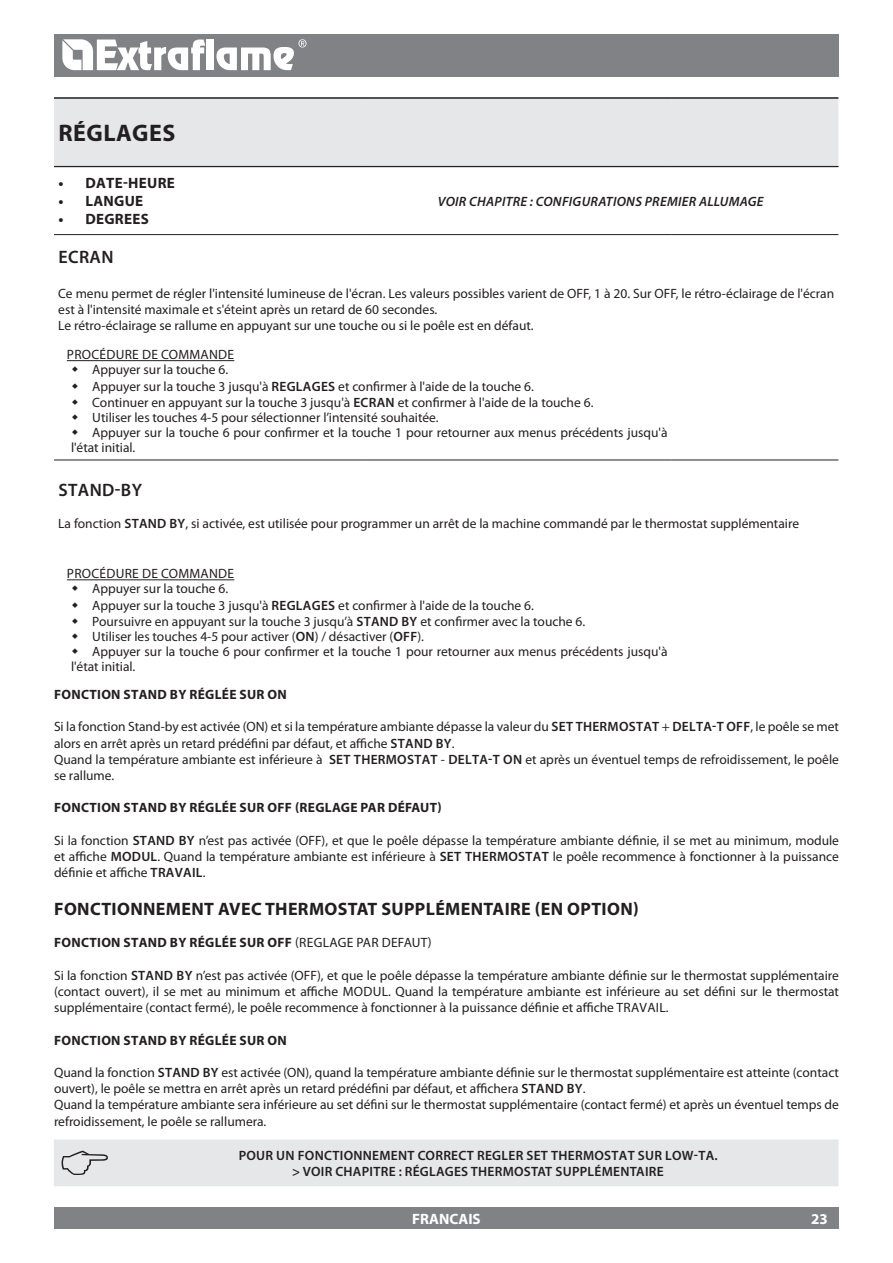
<style>
.page{position:relative;width:893px;height:1263px;background:#fff}
.page>*{position:absolute;margin:0;border:0;box-sizing:border-box;transform-origin:0 0}
.t1{font:700 24px "Myriad Pro";letter-spacing:.02em;color:#231f20}
.t2{font:700 18px "Myriad Pro";letter-spacing:.02em;color:#231f20}
.t3{font:600 18px "Myriad Pro";color:#231f20}
.t4{font:700 15px "Myriad Pro";letter-spacing:.02em;color:#231f20}
.t5{font:700 15px "Myriad Pro";color:#fff}
.t6{font:13.5px/16.2px "Myriad Pro";color:#231f20}
.t7{font:700 13.5px "Myriad Pro";letter-spacing:.02em;color:#231f20}
.t8{font:600 13.5px/16.2px "Myriad Pro";letter-spacing:.02em;color:#231f20}
.t9{font:italic 600 13.5px "Myriad Pro";letter-spacing:.02em;color:#231f20}
.s1{font-weight:600}
</style>
<div class="page">
<div style="left:54px;top:34px;width:785px;height:43px;background:#808285"></div>
<div style="left:54px;top:1208px;width:785px;height:21px;background:#808285"></div>
<svg style="left:62px;top:39px;width:143px;height:31px"></svg>
<div style="left:207px;top:40px;width:7px;height:30px;background:#fff"></div>
<svg style="left:216px;top:39px;width:90px;height:31px"></svg>
<div style="left:54px;top:99px;width:784px;height:67px;background:#e6e7e9"></div>
<hr style="left:54px;top:460px;width:309px;height:1px;background:#231f20">
<hr style="left:363px;top:460px;width:309px;height:1px;background:#231f20">
<hr style="left:672px;top:460px;width:166px;height:1px;background:#231f20">
<hr style="left:54px;top:234px;width:309px;height:1px;background:#231f20">
<hr style="left:363px;top:234px;width:309px;height:1px;background:#231f20">
<hr style="left:672px;top:234px;width:166px;height:1px;background:#231f20">
<hr style="left:54px;top:98px;width:309px;height:1px;background:#231f20">
<hr style="left:363px;top:98px;width:309px;height:1px;background:#231f20">
<hr style="left:672px;top:98px;width:166px;height:1px;background:#231f20">
<hr style="left:54px;top:166px;width:309px;height:1px;background:#231f20">
<hr style="left:363px;top:166px;width:309px;height:1px;background:#231f20">
<hr style="left:672px;top:166px;width:166px;height:1px;background:#231f20">
<hr style="left:67px;top:360px;width:167px;height:1px;background:#231f20">
<hr style="left:67px;top:579px;width:167px;height:1px;background:#231f20">
<div style="left:54px;top:1139px;width:784px;height:47px;background:#e6e7e9"></div>
<h1 class="t1" style="left:58px;top:118px;width:118px">RÉGLAGES</h1>
<p class="t4" style="left:58px;top:173px;width:118px">• DATE-HEURE</p>
<p class="t4" style="left:58px;top:191px;width:86px">• LANGUE</p>
<p class="t4" style="left:58px;top:209px;width:37px">• DEGREES</p>
<p class="t9" style="left:438px;top:192px;width:327px">VOIR CHAPITRE : CONFIGURATIONS PREMIER ALLUMAGE</p>
<h2 class="t3" style="left:58px;top:245px;width:22px">ECRAN</h2>
<p class="t6" style="left:58px;top:285px;width:777px">Ce menu permet de régler l'intensité lumineuse de l'écran. Les valeurs possibles varient de OFF, 1 à 20. Sur OFF, le rétro-éclairage de l'écran est à l'intensité maximale et s'éteint après un retard de 60 secondes.<br>Le rétro-éclairage se rallume en appuyant sur une touche ou si le poêle est en défaut.</p>
<p class="t6" style="left:67px;top:346px;width:105px">Procédure de comm</p>
<p class="t6" style="left:201px;top:346px;width:35px">ande</p>
<p class="t6" style="left:92px;top:361px;width:138px">Appuyer sur la touche 6.</p>
<p class="t6" style="left:92px;top:378px;width:443px">Appuyer sur la touche 3 jusqu'à <span class="s1">REGLAGES</span> et confirmer à l'aide de la touche 6.</p>
<p class="t6" style="left:92px;top:394px;width:503px">Continuer en appuyant sur la touche 3 jusqu'à <span class="s1">ECRAN</span> et confirmer à l'aide de la touche 6.</p>
<p class="t6" style="left:92px;top:409px;width:348px">Utiliser les touches 4-5 pour sélectionner l’intensité souhaitée.</p>
<p class="t6" style="left:92px;top:424px;width:577px">Appuyer sur la touche 6 pour confirmer et la touche 1 pour retourner aux menus précédents jusqu'à</p>
<p class="t6" style="left:71px;top:439px;width:66px">l'état initial.</p>
<h2 class="t3" style="left:58px;top:478px;width:12px">STAND</h2>
<h2 class="t3" style="left:115px;top:478px;width:17px">-BY</h2>
<p class="t6" style="left:58px;top:515px;width:76px">La fonction <span class="s1">STAND</span></p>
<p class="t6" style="left:170px;top:515px;width:631px"><span class="s1">BY</span>, si activée, est utilisée pour programmer un arrêt de la machine commandé par le thermostat supplémentaire</p>
<p class="t6" style="left:67px;top:566px;width:105px">Procédure de comm</p>
<p class="t6" style="left:201px;top:566px;width:35px">ande</p>
<p class="t6" style="left:92px;top:581px;width:138px">Appuyer sur la touche 6.</p>
<p class="t6" style="left:92px;top:597px;width:443px">Appuyer sur la touche 3 jusqu'à <span class="s1">REGLAGES</span> et confirmer à l'aide de la touche 6.</p>
<p class="t6" style="left:92px;top:613px;width:495px">Poursuivre en appuyant sur la touche 3 jusqu’à <span class="s1">STAND BY</span> et confirmer avec la touche 6.</p>
<p class="t6" style="left:92px;top:628px;width:333px">Utiliser les touches 4-5 pour activer (<span class="s1">ON</span>) / désactiver (<span class="s1">OFF</span>).</p>
<p class="t6" style="left:92px;top:643px;width:577px">Appuyer sur la touche 6 pour confirmer et la touche 1 pour retourner aux menus précédents jusqu'à</p>
<p class="t6" style="left:71px;top:658px;width:66px">l'état initial.</p>
<p class="t7" style="left:54px;top:685px;width:79px">FONCTION STAND</p>
<p class="t7" style="left:170px;top:685px;width:118px">BY RÉGLÉE SUR ON</p>
<p class="t6" style="left:54px;top:718px;width:539px">Si la fonction Stand-by est activée (ON) et si la température ambiante dépasse la valeur du <span class="s1">SET THERMOSTAT</span></p>
<p class="t6" style="left:662px;top:718px;width:179px">+ <span class="s1">DELTA-T OFF</span>, le poêle se met</p>
<p class="t6" style="left:54px;top:735px;width:402px">alors en arrêt après un retard prédéfini par défaut, et affiche <span class="s1">STAND BY</span>.<br>Quand la température ambiante est inférieure à <span class="s1">SET THERMOSTAT</span></p>
<p class="t6" style="left:441px;top:751px;width:399px">- <span class="s1">DELTA-T ON</span> et après un éventuel temps de refroidissement, le poêle</p>
<p class="t6" style="left:54px;top:767px;width:62px">se rallume.</p>
<p class="t7" style="left:54px;top:799px;width:79px">FONCTION STAND</p>
<p class="t7" style="left:170px;top:799px;width:107px">BY RÉGLÉE SUR OFF</p>
<p class="t7" style="left:295px;top:799px;width:14px">(REG</p>
<p class="t7" style="left:325px;top:799px;width:17px">LAGE</p>
<p class="t7" style="left:361px;top:799px;width:83px">PAR DÉFAUT)</p>
<p class="t6" style="left:54px;top:832px;width:96px">Si la fonction <span class="s1">STAND</span></p>
<p class="t6" style="left:179px;top:832px;width:662px"><span class="s1">BY</span> n’est pas activée (OFF), et que le poêle dépasse la température ambiante définie, il se met au minimum, module</p>
<p class="t6" style="left:54px;top:848px;width:67px">et affiche <span class="s1">MODUL</span></p>
<p class="t6" style="left:54px;top:848px;width:786px;text-indent:103px">. Quand la température ambiante est inférieure à <span class="s1">SET THERMOSTAT</span> le poêle recommence à fonctionner à la puissance définie et affiche <span class="s1">TRAVAIL</span>.</p>
<h2 class="t2" style="left:54px;top:897px;width:13px">FONCTIONNEMENT</h2>
<h2 class="t2" style="left:218px;top:897px;width:422px">AVEC THERMOSTAT SUPPLÉMENTAIRE (EN OPTION)</h2>
<p class="t7" style="left:54px;top:934px;width:79px">FONCTION STAND</p>
<p class="t7" style="left:170px;top:934px;width:107px">BY RÉGLÉE SUR OFF</p>
<p class="t6" style="left:295px;top:934px;width:13px">(REGLAGE</p>
<p class="t6" style="left:356px;top:934px;width:77px">PAR DE FAUT)</p>
<p class="t6" style="left:54px;top:967px;width:94px">Si la fonction <span class="s1">STAND</span></p>
<p class="t6" style="left:54px;top:967px;width:786px;text-align:justify;text-indent:123px"><span class="s1">BY</span> n’est pas activée (OFF), et que le poêle dépasse la température ambiante définie sur le thermostat supplémentaire (contact ouvert), il se met au minimum et affiche mo du l. Quand la température ambiante est inférieure au set défini sur le thermostat supplémentaire (contact fermé), le poêle recommence à fonctionner à la puissance définie et affiche travail.</p>
<p class="t7" style="left:54px;top:1031px;width:79px">FONCTION STAND</p>
<p class="t7" style="left:170px;top:1031px;width:118px">BY RÉGLÉE SUR ON</p>
<p class="t6" style="left:54px;top:1064px;width:121px">Quand la fonction <span class="s1">STAND</span></p>
<p class="t6" style="left:54px;top:1064px;width:786px;text-indent:149px"><span class="s1">BY</span> est activée (ON), quand la température ambiante définie sur le thermostat supplémentaire est atteinte (contact ouvert), le poêle se mettra en arrêt après un retard prédéfini par défaut, et affichera <span class="s1">STAND BY</span>.<br>Quand la température ambiante sera inférieure au set défini sur le thermostat supplémentaire (contact fermé) et après un éventuel temps de refroidissement, le poêle se rallumera.</p>
<p class="t8" style="left:292px;top:1147px;width:427px;text-indent:-54px">POUR UN FONCTIONNEMENT CORRECT REGLER SET THERMOSTAT SUR LOW-TA. &gt; VOIR</p>
<p class="t8" style="left:335px;top:1163px;width:9px">CHAPITRE</p>
<p class="t8" style="left:399px;top:1163px;width:267px">: RÉGLAGES THERMOSTAT SUPPLÉMENTAIRE</p>
<p class="t5" style="left:412px;top:1209px;width:70px">FRANCAIS</p>
<p class="t5" style="left:811px;top:1209px;width:18px">23</p>
</div>
